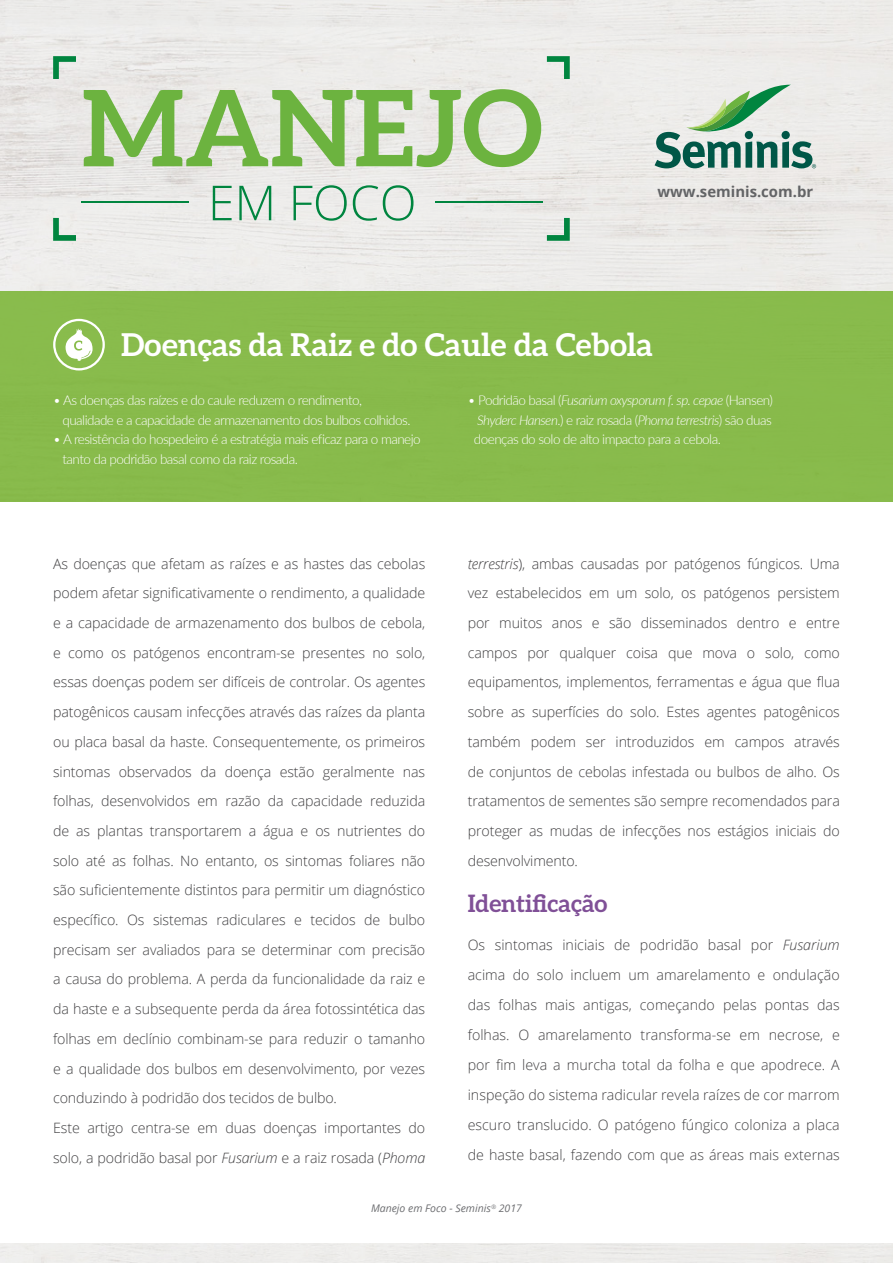
<style>
.page{position:relative;width:893px;height:1263px;background:#fff}
.page>*{position:absolute;margin:0;border:0;box-sizing:border-box;transform-origin:0 0}
.t1{font:700 31.5px "Aleo";color:#fff}
.t2{font:700 24px "Aleo";color:#805097}
.t3{font:700 14.85px "Open Sans";color:#636466}
.t4{font:300 14.25px/29.7px "Open Sans";letter-spacing:-.01em;color:#414042;text-align:justify}
.t5{font:300 13.5px/19.5px "Lato";letter-spacing:-.04em;color:#fff}
.t6{font:italic 10.5px "Open Sans";color:#6d6e71}
.s1{font-style:italic}
</style>
<div class="page">
<img style="left:0;top:0;width:893px;height:291px">
<svg style="left:84px;top:89px;width:457px;height:78px;background:#b1d09b"></svg>
<svg style="left:213px;top:186px;width:19px;height:34px"></svg>
<svg style="left:239px;top:186px;width:32px;height:34px"></svg>
<svg style="left:294px;top:185px;width:53px;height:36px;background:#bdd7c7"></svg>
<svg style="left:353px;top:185px;width:60px;height:36px;background:#c1d9ca"></svg>
<svg style="left:53px;top:56px;width:23px;height:23px"></svg>
<svg style="left:547px;top:218px;width:23px;height:23px"></svg>
<svg style="left:53px;top:218px;width:23px;height:23px"></svg>
<svg style="left:547px;top:56px;width:23px;height:23px"></svg>
<hr style="left:82px;top:201px;width:107px;height:2px;background:#00853f">
<hr style="left:436px;top:201px;width:107px;height:2px;background:#00853f">
<svg style="left:655px;top:85px;width:161px;height:83px;background:#abc5b8"></svg>
<div style="left:0;top:291px;width:893px;height:210px;background:#88bb4c"></div>
<svg style="left:53px;top:319px;width:52px;height:51px"></svg>
<p class="t3" style="left:657px;top:181px;width:157px">www.seminis.com.br</p>
<h1 class="t1" style="left:121px;top:326px;width:533px">Doenças da Raiz e do Caule da Cebola</h1>
<p class="t5" style="left:63px;top:390px;width:350px;text-indent:-9px">• As doenças das raízes e do caule reduzem o rendimento, qualidade e a capacidade de armazenamento dos bulbos colhidos.</p>
<p class="t5" style="left:63px;top:429px;width:360px;text-indent:-9px">• A resistência do hospedeiro é a estratégia mais eficaz para o manejo tanto da podridão basal como da raiz rosada.</p>
<p class="t5" style="left:474px;top:390px;width:300px;text-align:justify;text-indent:-6px">• Podridão basal (<span class="s1">Fusarium oxysporum f. sp. cepae</span> (Hansen)<br><span class="s1">Shyderc Hansen</span>.) e raiz rosada (<span class="s1">Phoma terrestris</span>) são duas doenças do solo de alto impacto para a cebola.</p>
<p class="t4" style="left:53px;top:548px;width:374px;text-align:left">As doenças que afetam as raízes e as hastes das cebolas podem afetar significativamente o rendimento, a qualidade e a capacidade de armazenamento dos bulbos de cebola, e como os patógenos encontram-se presentes no solo, essas doenças podem ser difíceis de controlar. Os agentes patogênicos causam infecções através das raízes da planta ou placa basal da haste. Consequentemente, os primeiros sintomas observados da doença estão geralmente nas folhas, desenvolvidos em razão da capacidade reduzida de as plantas transportarem a água e os nutrientes do solo até as folhas. No entanto, os sintomas foliares não são suficientemente distintos para permitir um diagnóstico específico. Os sistemas radiculares e tecidos de bulbo precisam ser avaliados para se determinar com precisão a causa do problema. A perda da funcionalidade da raiz e da haste e a subsequente perda da área fotossintética das folhas em declínio combinam-se para reduzir o tamanho e a qualidade dos bulbos em desenvolvimento, por vezes conduzindo à podridão dos tecidos de bulbo.<br>Este artigo centra-se em duas doenças importantes do solo, a podridão basal por <span class="s1">Fusarium</span> e a raiz rosada (<span class="s1">Phoma</span></p>
<p class="t4" style="left:468px;top:548px;width:374px"><span class="s1">terrestris</span>), ambas causadas por patógenos fúngicos. Uma vez estabelecidos em um solo, os patógenos persistem por muitos anos e são disseminados dentro e entre campos por qualquer coisa que mova o solo, como equipamentos, implementos, ferramentas e água que flua sobre as superfícies do solo. Estes agentes patogênicos também podem ser introduzidos em campos através de conjuntos de cebolas infestada ou bulbos de alho. Os tratamentos de sementes são sempre recomendados para proteger as mudas de infecções nos estágios iniciais do desenvolvimento.</p>
<h2 class="t2" style="left:468px;top:889px;width:141px">Identificação</h2>
<p class="t4" style="left:468px;top:930px;width:374px">Os sintomas iniciais de podridão basal por <span class="s1">Fusarium </span>acima do solo incluem um amarelamento e ondulação das folhas mais antigas, começando pelas pontas das folhas. O amarelamento transforma-se em necrose, e por fim leva a murcha total da folha e que apodrece. A inspeção do sistema radicular revela raízes de cor marrom escuro translucido. O patógeno fúngico coloniza a placa de haste basal, fazendo com que as áreas mais externas</p>
<p class="t6" style="left:371px;top:1201px;width:152px">Manejo em Foco - Seminis<sup>®</sup> 2017</p>
</div>
